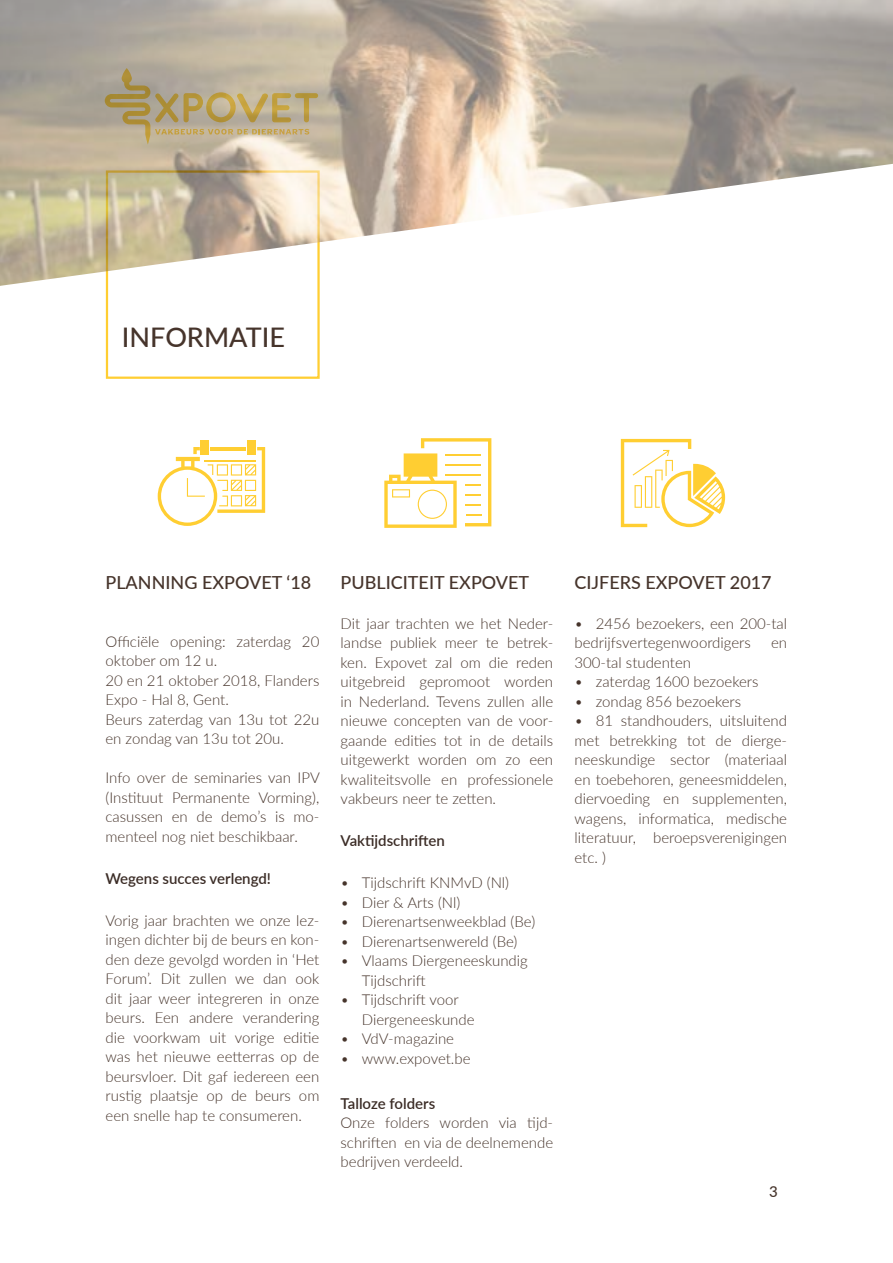
<style>
.page{position:relative;width:893px;height:1263px;background:#fff}
.page>*{position:absolute;margin:0;border:0;box-sizing:border-box;transform-origin:0 0}
.t1{font:500 27px "Lato";color:#46342b}
.t2{font:500 18px "Lato";color:#46342b}
.t3{font:300 15px/19.5px "Lato";color:#46342b;text-align:justify}
.t4{font:600 15px "Lato";color:#3b2c26}
.t5{font:500 15px "Lato";color:#46342b}
</style>
<div class="page">
<svg style="left:621px;top:439px;width:104px;height:88px"></svg>
<svg style="left:384px;top:438px;width:107px;height:90px"></svg>
<div style="left:200px;top:440px;width:9px;height:15px;background:#ffce32"></div>
<div style="left:247px;top:440px;width:9px;height:15px;background:#ffce32"></div>
<svg style="left:158px;top:447px;width:107px;height:79px"></svg>
<div style="left:106px;top:170px;width:214px;height:209px;border:2px solid #ffce32"></div>
<img style="left:0;top:0;width:893px;height:286px">
<h1 class="t1" style="left:122px;top:318px;width:165px">INFORMATIE</h1>
<p class="t2" style="left:105px;top:569px;width:207px">PLANNING EXPOVET ‘18</p>
<p class="t3" style="left:105px;top:631px;width:215px;text-align:left">Officiële opening: zaterdag 20 oktober om 12 u.<br>20 en 21 oktober 2018, Flanders<br>Expo - Hal 8, Gent.<br>Beurs zaterdag van 13u tot 22u en zondag van 13u tot 20u.</p>
<p class="t3" style="left:105px;top:767px;width:216px">Info over de seminaries van IPV (Instituut Permanente Vorming), casussen en de demo’s is mo&shy;menteel nog niet beschikbaar.</p>
<p class="t4" style="left:105px;top:867px;width:167px">Wegens succes verlengd!</p>
<p class="t3" style="left:105px;top:910px;width:215px">Vorig jaar brachten we onze lez&shy;ingen dichter bij de beurs en kon&shy;den deze gevolgd worden in ‘Het Forum’. Dit zullen we dan ook dit jaar weer integreren in onze beurs. Een andere verandering die voorkwam uit vorige editie was het nieuwe eetterras op de beursvloer. Dit gaf iedereen een rustig plaatsje op de beurs om een snelle hap te consumeren.</p>
<p class="t2" style="left:341px;top:569px;width:190px">PUBLICITEIT EXPOVET</p>
<p class="t3" style="left:341px;top:613px;width:214px">Dit jaar trachten we het Neder&shy;landse publiek meer te betrek&shy;ken. Expovet zal om die reden uitgebreid gepromoot worden in Nederland. Tevens zullen alle nieuwe concepten van de voor&shy;gaande edities tot in de details uitgewerkt worden om zo een kwaliteitsvolle en professionele vakbeurs neer te zetten.</p>
<p class="t4" style="left:341px;top:830px;width:106px">Vaktijdschriften</p>
<p class="t3" style="left:341px;top:872px;width:170px">• Tijdschrift KNMvD (Nl)</p>
<p class="t3" style="left:341px;top:892px;width:121px">• Dier &amp; Arts (Nl)</p>
<p class="t3" style="left:341px;top:911px;width:196px">• Dierenartsenweekblad (Be)</p>
<p class="t3" style="left:341px;top:931px;width:178px">• Dierenartsenwereld (Be)</p>
<p class="t3" style="left:362px;top:950px;width:168px;text-indent:-21px">• Vlaams Diergeneeskundig<br>Tijdschrift</p>
<p class="t3" style="left:362px;top:989px;width:114px;text-indent:-21px">• Tijdschrift voor<br>Diergeneeskunde</p>
<p class="t3" style="left:341px;top:1028px;width:115px">• VdV-magazine</p>
<p class="t3" style="left:341px;top:1048px;width:131px">• www.expovet.be</p>
<p class="t4" style="left:341px;top:1092px;width:96px">Talloze folders</p>
<p class="t3" style="left:341px;top:1112px;width:214px">Onze folders worden via tijd&shy;schriften en via de deelnemende bedrijven verdeeld.</p>
<p class="t2" style="left:574px;top:569px;width:199px">CIJFERS EXPOVET 2017</p>
<p class="t3" style="left:574px;top:613px;width:214px">• 2456 bezoekers, een 200-tal bedrijfsvertegenwoordigers</p>
<p class="t3" style="left:771px;top:632px;width:18px">en</p>
<p class="t3" style="left:574px;top:652px;width:118px">300-tal studenten</p>
<p class="t3" style="left:574px;top:671px;width:185px">• zaterdag 1600 bezoekers</p>
<p class="t3" style="left:574px;top:691px;width:168px">• zondag 856 bezoekers</p>
<p class="t3" style="left:574px;top:710px;width:214px">• 81 standhouders, uitsluitend met betrekking tot de dierge&shy;neeskundige sector (materiaal en toebehoren, geneesmiddelen, diervoeding en supplementen, wagens, informatica, medische literatuur, beroepsverenigingen etc. )</p>
<p class="t5" style="left:769px;top:1181px;width:10px">3</p>
</div>
